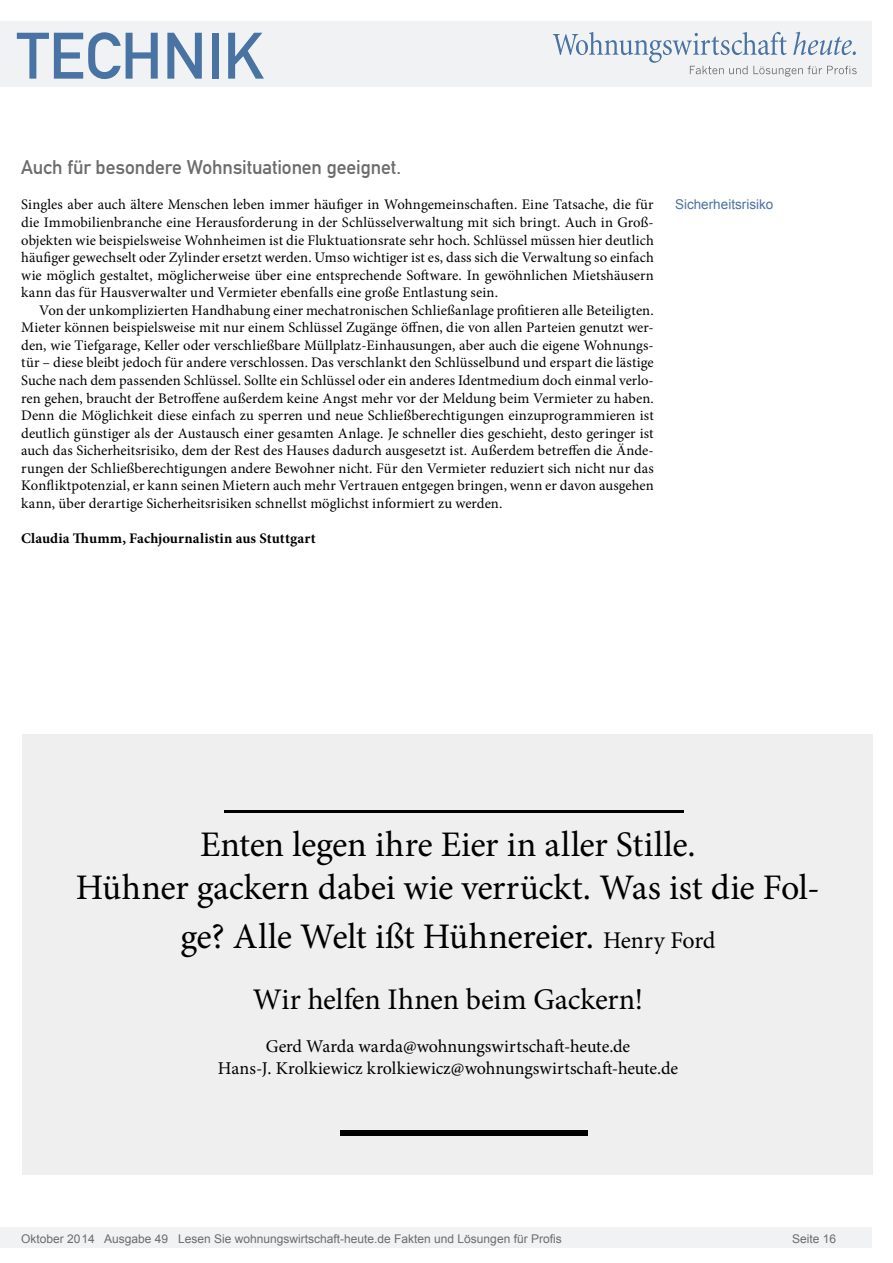
<style>
.page{position:relative;width:893px;height:1263px;background:#fff}
.page>*{position:absolute;margin:0;border:0;box-sizing:border-box;transform-origin:0 0}
.t1{font:64.5px "DIN Mittelschrift";color:#4973a3}
.Anlesetext{font:36px/48.6px "Minion Pro";letter-spacing:-.01em;color:#000;text-align:center}
.Anlesetext-2{font:30px "Minion Pro";letter-spacing:-.005em;color:#000}
.Überschrift_Grau{font:19.5px "DIN Mittelschrift";letter-spacing:-.005em;color:#6c6c6c}
.Anlesetext-3{font:18px "Minion Pro";letter-spacing:-.005em;color:#000}
.Fliesstext{font:14.7px/17.5px "Minion Pro";letter-spacing:.005em;color:#000;text-align:justify}
.Fließtext_erste_Zeil{font:14.7px/17.5px "Minion Pro";letter-spacing:.005em;color:#000;text-align:justify}
.AUTOR{font:700 14.7px "Minion Pro";letter-spacing:.01em;color:#000}
.Info{font:13.5px "Arial";color:#4973a3}
.t2{font:12px "Arial";color:#6c6c6c}
.s1{font-size:24px}
</style>
<div class="page">
<div style="left:0;top:1227px;width:872px;height:20px;background:#f1f2f3"></div>
<div style="left:0;top:21px;width:872px;height:66px;background:#f1f2f3"></div>
<svg style="left:553px;top:32px;width:304px;height:45px"></svg>
<div style="left:23px;top:734px;width:850px;height:441px;background:#efeff0"></div>
<hr style="left:224px;top:810px;width:459px;height:2px;background:#000">
<div style="left:340px;top:1131px;width:247px;height:5px;background:#000"></div>
<h1 class="t1" style="left:17px;top:18px;width:249px">TECHNIK</h1>
<p class="Überschrift_Grau" style="left:21px;top:156px;width:381px">Auch für besondere Wohnsituationen geeignet.</p>
<p class="Fließtext_erste_Zeil" style="left:21px;top:196px;width:634px">Singles aber auch ältere Menschen leben immer häufiger in Wohngemeinschaften. Eine Tatsache, die für die Immobilienbranche eine Herausforderung in der Schlüsselverwaltung mit sich bringt. Auch in Groß&shy;objekten wie beispielsweise Wohnheimen ist die Fluktuationsrate sehr hoch. Schlüssel müssen hier deutlich häufiger gewechselt oder Zylinder ersetzt werden. Umso wichtiger ist es, dass sich die Verwaltung so einfach wie möglich gestaltet, möglicherweise über eine entsprechende Software. In gewöhnlichen Mietshäusern kann das für Hausverwalter und Vermieter ebenfalls eine große Entlastung sein.</p>
<p class="Fliesstext" style="left:21px;top:301px;width:634px;text-indent:18px">Von der unkomplizierten Handhabung einer mechatronischen Schließanlage profitieren alle Beteiligten.<br>Mieter können beispielsweise mit nur einem Schlüssel Zugänge öffnen, die von allen Parteien genutzt wer&shy;den, wie Tiefgarage, Keller oder verschließbare Müllplatz-Einhausungen, aber auch die eigene Wohnungs&shy;tür – diese bleibt jedoch für andere verschlossen. Das verschlankt den Schlüsselbund und erspart die lästige Suche nach dem passenden Schlüssel. Sollte ein Schlüssel oder ein anderes Identmedium doch einmal verlo&shy;ren gehen, braucht der Betroffene außerdem keine Angst mehr vor der Meldung beim Vermieter zu haben.<br>Denn die Möglichkeit diese einfach zu sperren und neue Schließberechtigungen einzuprogrammieren ist deutlich günstiger als der Austausch einer gesamten Anlage. Je schneller dies geschieht, desto geringer ist auch das Sicherheitsrisiko, dem der Rest des Hauses dadurch ausgesetzt ist. Außerdem betreffen die Ände&shy;rungen der Schließberechtigungen andere Bewohner nicht. Für den Vermieter reduziert sich nicht nur das Konfliktpotenzial, er kann seinen Mietern auch mehr Vertrauen entgegen bringen, wenn er davon ausgehen kann, über derartige Sicherheitsrisiken schnellst möglichst informiert zu werden.</p>
<p class="AUTOR" style="left:21px;top:528px;width:296px">Claudia Thumm, Fachjournalistin aus Stuttgart</p>
<p class="Info" style="left:675px;top:196px;width:100px">Sicherheitsrisiko</p>
<p class="Anlesetext" style="left:200px;top:820px;width:497px">Enten legen ihre Eier in aller Stille.</p>
<p class="Anlesetext" style="left:76px;top:863px;width:746px">Hühner gackern dabei wie verrückt. Was ist die Fol&shy;ge? Alle Welt ißt Hühnereier. <span class="s1">Henry Ford</span></p>
<p class="Anlesetext-2" style="left:253px;top:979px;width:392px">Wir helfen Ihnen beim Gackern!</p>
<p class="Anlesetext-3" style="left:266px;top:1034px;width:366px">Gerd Warda warda@wohnungswirtschaft-heute.de</p>
<p class="Anlesetext-3" style="left:218px;top:1056px;width:462px">Hans-J. Krolkiewicz krolkiewicz@wohnungswirtschaft-heute.de</p>
<p class="t2" style="left:21px;top:1230px;width:542px">Oktober 2014 Ausgabe 49 Lesen Sie wohnungswirtschaft-heute.de Fakten und Lösungen für Profis</p>
<p class="t2" style="left:792px;top:1231px;width:46px">Seite 16</p>
</div>
